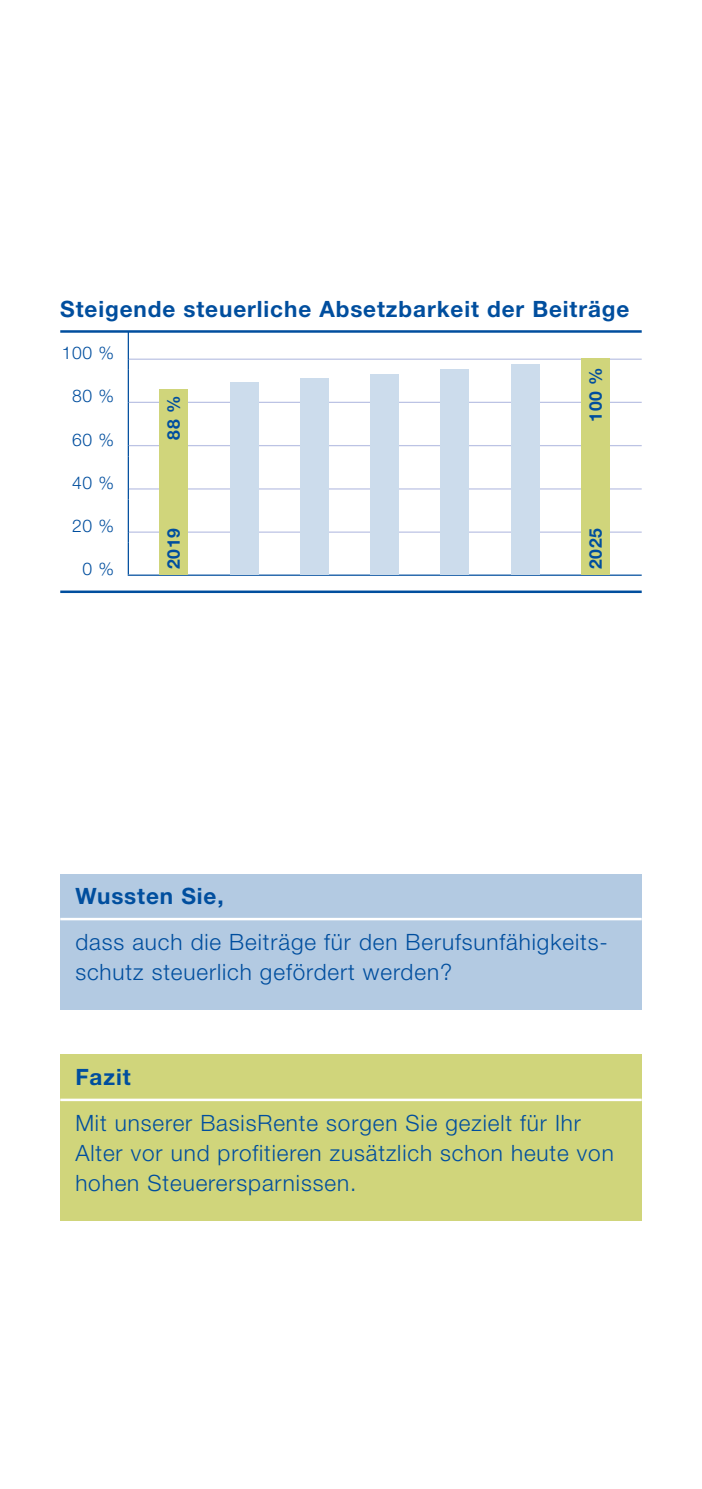
<style>
.page{position:relative;width:702px;height:1489px;background:#fff}
.page>*{position:absolute;margin:0;border:0;box-sizing:border-box;transform-origin:0 0}
.t1{font:300 22.5px/30.2px "Helvetica Neue LT Pro";letter-spacing:.04em;color:#004e9e}
.t2{font:700 22.5px "Helvetica Neue LT Pro";letter-spacing:.04em;color:#004e9e}
.t3{font:300 17.5px "Helvetica Neue LT Pro";letter-spacing:.04em;color:#004e9e}
.t4{font:700 17.5px "Helvetica Neue LT Pro";letter-spacing:.04em;color:#004e9e}
</style>
<div class="page">
<hr style="left:60px;top:330px;width:581px;height:3px;background:#004e9e">
<hr style="left:60px;top:590px;width:581px;height:3px;background:#004e9e">
<hr style="left:129px;top:358px;width:512px;height:2px;background:#bcc3e4">
<hr style="left:129px;top:402px;width:512px;height:1px;background:#bcc3e4">
<hr style="left:129px;top:445px;width:512px;height:1px;background:#bcc3e4">
<hr style="left:129px;top:488px;width:512px;height:1px;background:#bcc3e4">
<hr style="left:129px;top:531px;width:512px;height:1px;background:#bcc3e4">
<svg style="left:128px;top:333px;width:1px;height:37px"></svg>
<hr style="left:128px;top:370px;width:1px;height:32px;background:#004e9e">
<hr style="left:128px;top:413px;width:1px;height:32px;background:#004e9e">
<hr style="left:128px;top:456px;width:1px;height:33px;background:#004e9e">
<hr style="left:128px;top:499px;width:1px;height:33px;background:#004e9e">
<hr style="left:128px;top:542px;width:1px;height:32px;background:#004e9e">
<hr style="left:128px;top:574px;width:513px;height:2px;background:#004e9e">
<div style="left:230px;top:382px;width:28px;height:192px;background:#ccdcec"></div>
<div style="left:300px;top:378px;width:28px;height:196px;background:#ccdcec"></div>
<div style="left:370px;top:374px;width:29px;height:200px;background:#ccdcec"></div>
<div style="left:441px;top:369px;width:28px;height:205px;background:#ccdcec"></div>
<div style="left:511px;top:363px;width:28px;height:211px;background:#ccdcec"></div>
<div style="left:159px;top:388px;width:29px;height:186px;background:#d0d57b"></div>
<div style="left:581px;top:358px;width:28px;height:216px;background:#d0d57b"></div>
<div style="left:60px;top:873px;width:581px;height:136px;background:#b3cae2"></div>
<hr style="left:60px;top:917px;width:581px;height:3px;background:#fff">
<div style="left:60px;top:1054px;width:581px;height:166px;background:#d0d57b"></div>
<hr style="left:60px;top:1098px;width:581px;height:3px;background:#fff">
<p class="t2" style="left:60px;top:295px;width:570px">Steigende steuerliche Absetzbarkeit der Beiträge</p>
<p class="t3" style="left:62px;top:342px;width:54px">100 %</p>
<p class="t3" style="left:72px;top:385px;width:43px">80 %</p>
<p class="t3" style="left:72px;top:428px;width:43px">60 %</p>
<p class="t3" style="left:72px;top:472px;width:43px">40 %</p>
<p class="t3" style="left:72px;top:515px;width:43px">20 %</p>
<p class="t3" style="left:83px;top:558px;width:33px">0 %</p>
<p class="t4" style="left:584px;top:422px;width:56px;rotate:-90deg">100 %</p>
<p class="t4" style="left:163px;top:440px;width:45px;rotate:-90deg">88 %</p>
<p class="t4" style="left:163px;top:569px;width:43px;rotate:-90deg">2019</p>
<p class="t4" style="left:584px;top:569px;width:43px;rotate:-90deg">2025</p>
<p class="t2" style="left:75px;top:881px;width:150px">Wussten Sie,</p>
<p class="t1" style="left:75px;top:926px;width:534px">dass auch die Beiträge für den Berufsunfähigkeits&shy;schutz steuerlich gefördert werden?</p>
<p class="t2" style="left:75px;top:1062px;width:57px">Fazit</p>
<p class="t1" style="left:75px;top:1107px;width:540px">Mit unserer BasisRente sorgen Sie gezielt für Ihr<br>Alter vor und profitieren zusätzlich schon heute von hohen Steuerersparnissen.</p>
</div>
